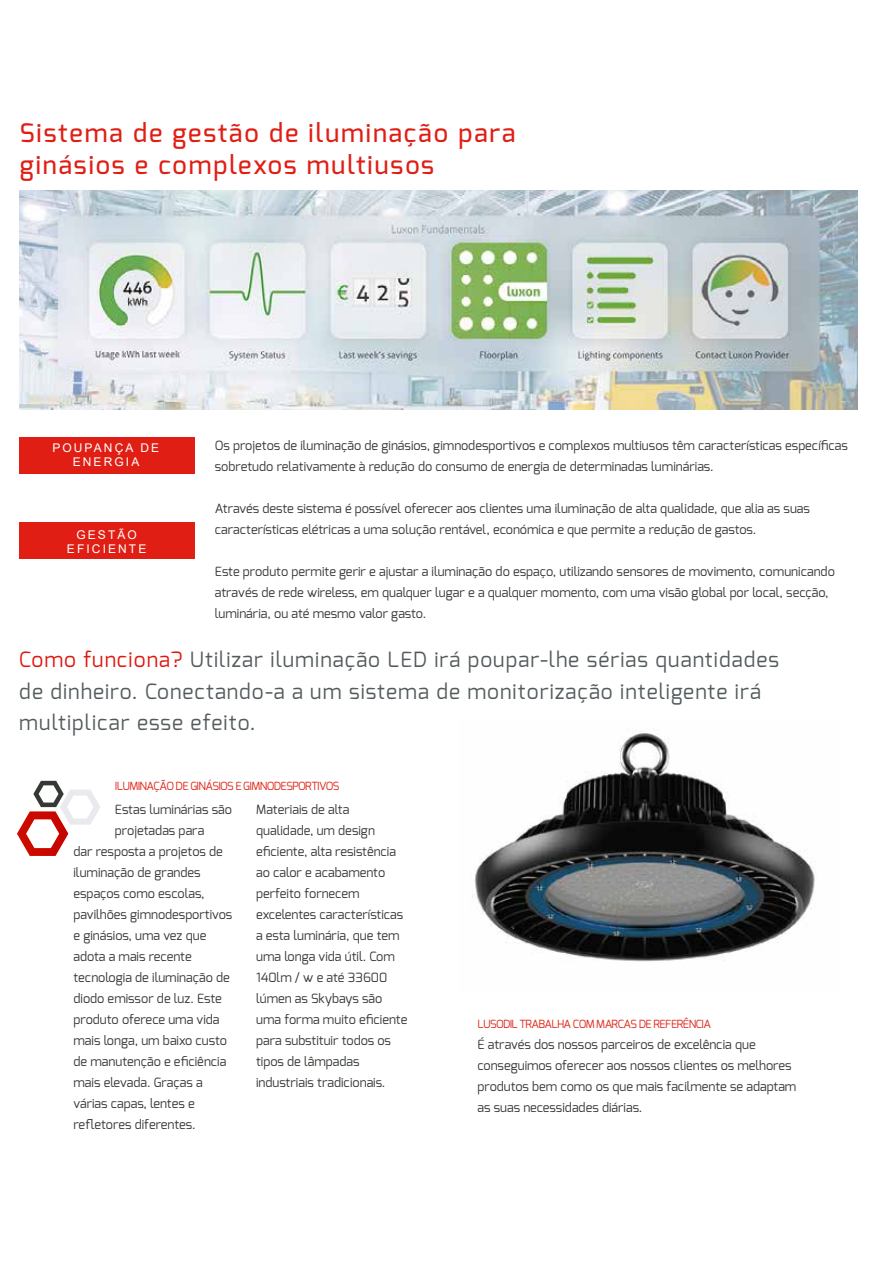
<style>
.page{position:relative;width:893px;height:1263px;background:#fff}
.page>*{position:absolute;margin:0;border:0;box-sizing:border-box;transform-origin:0 0}
.t1{font:500 25.5px/31.5px "Exo";letter-spacing:.075em;color:#e01e14}
.t2{font:21px/31.5px "Exo";letter-spacing:.05em;color:#545b5d}
.t3{font:12.75px/21px "Exo";color:#343a33}
.t4{font:12px/13.5px "Arial";letter-spacing:.175em;color:#fff;text-align:center}
.t5{font:11.25px "Exo";letter-spacing:-.055em;color:#df2518}
.s1{color:#333932}
.s2{color:#e01810}
</style>
<div class="page">
<img style="left:472px;top:731px;width:344px;height:231px">
<svg style="left:17px;top:781px;width:83px;height:75px"></svg>
<img style="left:20px;top:190px;width:837px;height:219px">
<div style="left:19px;top:522px;width:175px;height:37px;background:#e01e14"></div>
<div style="left:19px;top:437px;width:175px;height:36px;background:#e01e14"></div>
<h1 class="t1" style="left:20px;top:117px;width:497px">Sistema de gestão de iluminação para ginásios e complexos multiusos</h1>
<p class="t4" style="left:52px;top:441px;width:108px">POUPANÇA DE<br>ENERGIA</p>
<p class="t4" style="left:67px;top:528px;width:81px">GESTÃO<br>EFICIENTE</p>
<p class="t3" style="left:215px;top:435px;width:635px">Os projetos de iluminação de ginásios, gimnodesportivos e complexos multiusos têm características específicas sobretudo relativamente à redução do consumo de energia de determinadas luminárias.</p>
<p class="t3" style="left:215px;top:498px;width:597px">Através deste sistema é possível oferecer aos clientes uma iluminação de alta qualidade, que alia as suas características elétricas a uma solução rentável, económica e que permite a redução de gastos.</p>
<p class="t3" style="left:215px;top:561px;width:622px">Este produto permite gerir e ajustar a iluminação do espaço, utilizando sensores de movimento, <span class="s1">comunicando através de rede wireless, em qualquer</span> lugar e a qualquer momento, com uma visão global por local, secção, luminária, ou até mesmo valor gasto.</p>
<h2 class="t2" style="left:19px;top:644px;width:761px"><span class="s2">Como funciona?</span> Utilizar iluminação LED irá poupar-lhe sérias quantidades de dinheiro. Conectando-a a um sistema de monitorização inteligente irá multiplicar esse efeito.</h2>
<p class="t5" style="left:115px;top:778px;width:226px">ILUMINAÇÃO DE GINÁSIOS E GIMNODESPORTIVOS</p>
<p class="t3" style="left:115px;top:799px;width:119px">Estas luminárias são projetadas para</p>
<p class="t3" style="left:256px;top:799px;width:153px">Materiais de alta qualidade, um design eficiente, alta resistência ao calor e acabamento perfeito fornecem excelentes características a esta luminária, que tem uma longa vida útil. Com<br>140lm / w e até 33600 lúmen as Skybays são uma forma muito eficiente para substituir todos os tipos de lâmpadas industriais tradicionais.</p>
<p class="t3" style="left:73px;top:841px;width:160px">dar resposta a projetos de iluminação de grandes espaços como escolas, pavilhões gimnodesportivos e ginásios, uma vez que adota a mais recente tecnologia de iluminação de diodo emissor de luz. Este produto oferece uma vida mais longa, um baixo custo de manutenção e eficiência mais elevada. Graças a várias capas, lentes e refletores diferentes.</p>
<p class="t5" style="left:477px;top:1016px;width:235px">LUSODIL TRABALHA COM MARCAS DE REFERÊNCIA</p>
<p class="t3" style="left:477px;top:1033px;width:320px">É através dos nossos parceiros de excelência que conseguimos oferecer aos nossos clientes os melhores produtos bem como os que mais facilmente se adaptam as suas necessidades diárias.</p>
</div>
